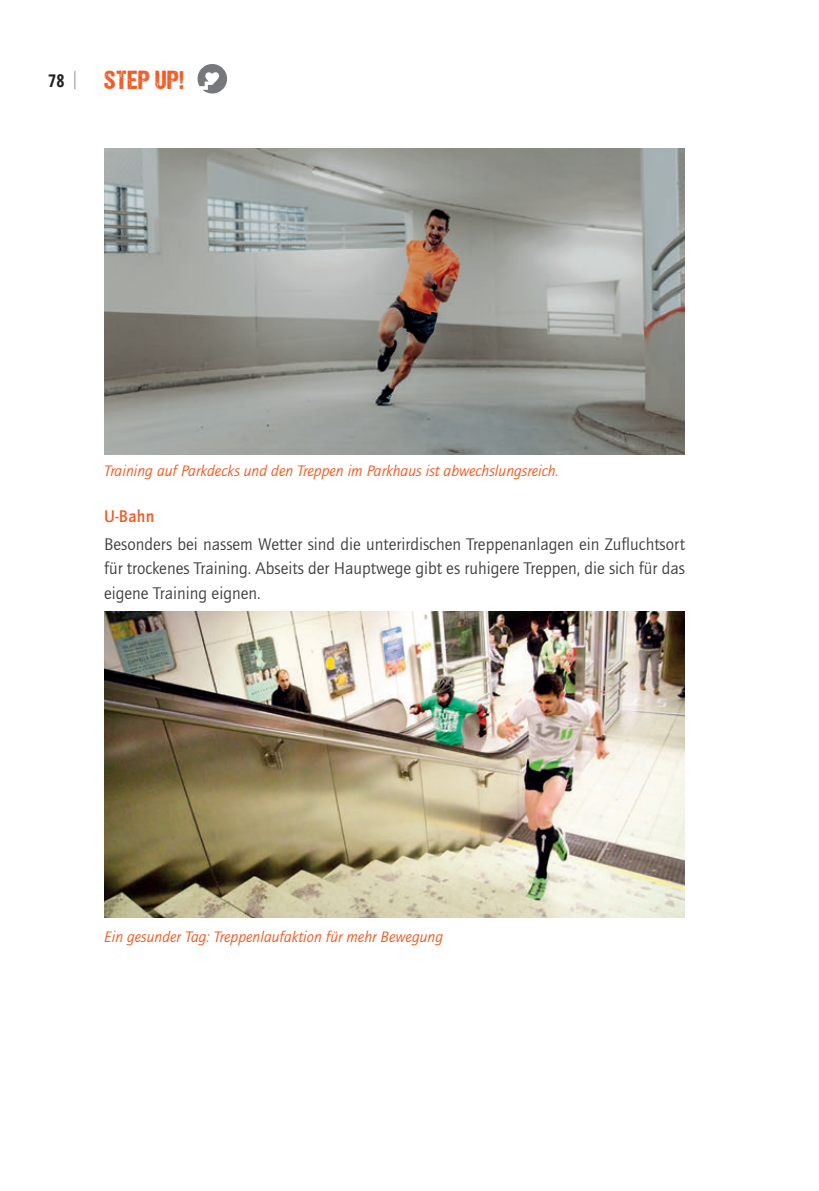
<style>
.page{position:relative;width:819px;height:1191px;background:#fff}
.page>*{position:absolute;margin:0;border:0;box-sizing:border-box;transform-origin:0 0}
.t1{font:26.25px "DCC Ash";letter-spacing:.03em;color:#f15921}
.t2{font:17.5px/24.5px "Quay Sans ITC Std";color:#3e3e3f;text-align:justify}
.t3{font:500 17.5px "Quay Sans ITC Std";color:#f15921;scale:.95 1}
.t4{font:700 condensed 17.5px "Open Sans";color:#231f20}
.t5{font:italic 15.75px "Quay Sans ITC Std";color:#f15921}
</style>
<div class="page">
<svg style="left:74px;top:71px;width:2px;height:18px"></svg>
<svg style="left:197px;top:64px;width:30px;height:29px"></svg>
<img style="left:104px;top:149px;width:581px;height:305px">
<img style="left:104px;top:612px;width:581px;height:305px">
<p class="t4" style="left:48px;top:68px;width:18px">78</p>
<h1 class="t1" style="left:104px;top:66px;width:81px">STEP UP!</h1>
<p class="t5" style="left:104px;top:462px;width:456px">Training auf Parkdecks und den Treppen im Parkhaus ist abwechslungsreich.</p>
<p class="t3" style="left:104px;top:506px;width:54px">U-Bahn</p>
<p class="t2" style="left:104px;top:532px;width:582px">Besonders bei nassem Wetter sind die unterirdischen Treppenanlagen ein Zufluchtsort für trockenes Training. Abseits der Hauptwege gibt es ruhigere Treppen, die sich für das eigene Training eignen.</p>
<p class="t5" style="left:104px;top:928px;width:340px">Ein gesunder Tag: Treppenlaufaktion für mehr Bewegung</p>
</div>
